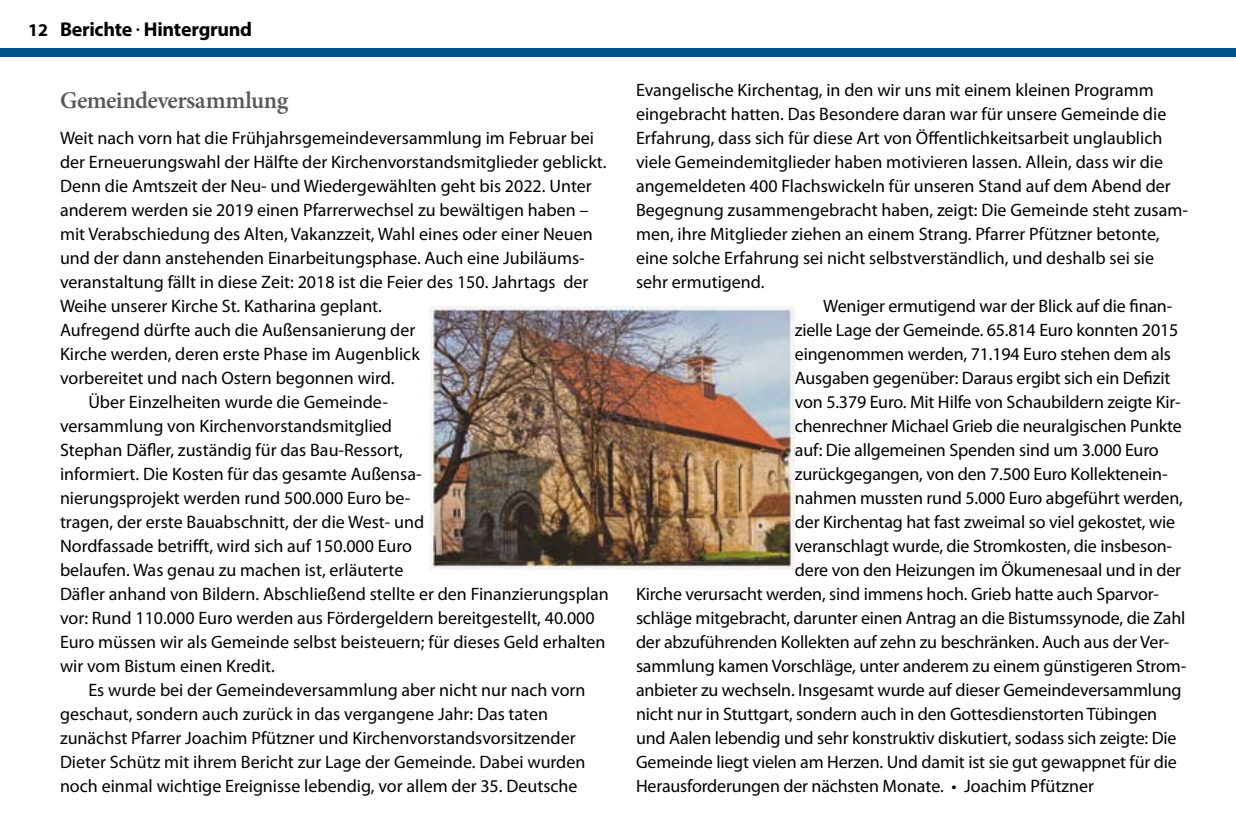
<style>
.page{position:relative;width:1236px;height:840px;background:#fff}
.page>*{position:absolute;margin:0;border:0;box-sizing:border-box;transform-origin:0 0}
.t1{font:600 24px "Minion Pro";letter-spacing:-.025em;color:#58585a}
.t2{font:700 20px "Myriad Pro";letter-spacing:-.015em;color:#000}
.t3{font:18px "Myriad Pro";color:#000}
.s1{font-size:18px}
.s2{font-weight:400}
</style>
<div class="page">
<div style="left:0;top:48px;width:1236px;height:9px;background:#005388"></div>
<img style="left:430px;top:306px;width:365px;height:264px">
<p class="t2" style="left:28px;top:16px;width:226px"><span class="s1">12</span> Berichte <span class="s2">·</span> Hintergrund</p>
<h1 class="t1" style="left:60px;top:84px;width:230px">Gemeindeversammlung</h1>
<p class="t3" style="left:60px;top:127px;width:535px">Weit nach vorn hat die Frühjahrsgemeindeversammlung im Februar bei</p>
<p class="t3" style="left:60px;top:151px;width:548px">der Erneuerungswahl der Hälfte der Kirchenvorstandsmitglieder geblickt.</p>
<p class="t3" style="left:60px;top:175px;width:533px">Denn die Amtszeit der Neu- und Wiedergewählten geht bis 2022. Unter</p>
<p class="t3" style="left:60px;top:199px;width:530px">anderem werden sie 2019 einen Pfarrerwechsel zu bewältigen haben –</p>
<p class="t3" style="left:60px;top:223px;width:534px">mit Verabschiedung des Alten, Vakanzzeit, Wahl eines oder einer Neuen</p>
<p class="t3" style="left:60px;top:247px;width:526px">und der dann anstehenden Einarbeitungsphase. Auch eine Jubiläums-</p>
<p class="t3" style="left:60px;top:271px;width:530px">veranstaltung fällt in diese Zeit: 2018 ist die Feier des 150. Jahrtags der</p>
<p class="t3" style="left:60px;top:295px;width:323px">Weihe unserer Kirche St. Katharina geplant.</p>
<p class="t3" style="left:60px;top:319px;width:357px">Aufregend dürfte auch die Außensanierung der</p>
<p class="t3" style="left:60px;top:343px;width:361px">Kirche werden, deren erste Phase im Augenblick</p>
<p class="t3" style="left:60px;top:367px;width:336px">vorbereitet und nach Ostern begonnen wird.</p>
<p class="t3" style="left:88px;top:391px;width:301px">Über Einzelheiten wurde die Gemeinde-</p>
<p class="t3" style="left:60px;top:415px;width:334px">versammlung von Kirchenvorstandsmitglied</p>
<p class="t3" style="left:60px;top:439px;width:344px">Stephan Däfler, zuständig für das Bau-Ressort,</p>
<p class="t3" style="left:60px;top:463px;width:363px">informiert. Die Kosten für das gesamte Außensa-</p>
<p class="t3" style="left:60px;top:487px;width:352px">nierungsprojekt werden rund 500.000 Euro be-</p>
<p class="t3" style="left:60px;top:511px;width:366px">tragen, der erste Bauabschnitt, der die West- und</p>
<p class="t3" style="left:60px;top:535px;width:354px">Nordfassade betrifft, wird sich auf 150.000 Euro</p>
<p class="t3" style="left:60px;top:559px;width:345px">belaufen. Was genau zu machen ist, erläuterte</p>
<p class="t3" style="left:60px;top:583px;width:550px">Däfler anhand von Bildern. Abschließend stellte er den Finanzierungsplan</p>
<p class="t3" style="left:60px;top:607px;width:536px">vor: Rund 110.000 Euro werden aus Fördergeldern bereitgestellt, 40.000</p>
<p class="t3" style="left:60px;top:631px;width:547px">Euro müssen wir als Gemeinde selbst beisteuern; für dieses Geld erhalten</p>
<p class="t3" style="left:60px;top:655px;width:216px">wir vom Bistum einen Kredit.</p>
<p class="t3" style="left:88px;top:679px;width:499px">Es wurde bei der Gemeindeversammlung aber nicht nur nach vorn</p>
<p class="t3" style="left:60px;top:703px;width:490px">geschaut, sondern auch zurück in das vergangene Jahr: Das taten</p>
<p class="t3" style="left:60px;top:727px;width:517px">zunächst Pfarrer Joachim Pfützner und Kirchenvorstandsvorsitzender</p>
<p class="t3" style="left:60px;top:751px;width:527px">Dieter Schütz mit ihrem Bericht zur Lage der Gemeinde. Dabei wurden</p>
<p class="t3" style="left:60px;top:775px;width:519px">noch einmal wichtige Ereignisse lebendig, vor allem der 35. Deutsche</p>
<p class="t3" style="left:636px;top:79px;width:519px">Evangelische Kirchentag, in den wir uns mit einem kleinen Programm</p>
<p class="t3" style="left:636px;top:103px;width:532px">eingebracht hatten. Das Besondere daran war für unsere Gemeinde die</p>
<p class="t3" style="left:636px;top:127px;width:528px">Erfahrung, dass sich für diese Art von Öffentlichkeitsarbeit unglaublich</p>
<p class="t3" style="left:636px;top:151px;width:529px">viele Gemeindemitglieder haben motivieren lassen. Allein, dass wir die</p>
<p class="t3" style="left:636px;top:175px;width:536px">angemeldeten 400 Flachswickeln für unseren Stand auf dem Abend der</p>
<p class="t3" style="left:636px;top:199px;width:554px">Begegnung zusammengebracht haben, zeigt: Die Gemeinde steht zusam-</p>
<p class="t3" style="left:636px;top:223px;width:525px">men, ihre Mitglieder ziehen an einem Strang. Pfarrer Pfützner betonte,</p>
<p class="t3" style="left:636px;top:247px;width:520px">eine solche Erfahrung sei nicht selbstverständlich, und deshalb sei sie</p>
<p class="t3" style="left:636px;top:271px;width:130px">sehr ermutigend.</p>
<p class="t3" style="left:823px;top:295px;width:351px">Weniger ermutigend war der Blick auf die finan-</p>
<p class="t3" style="left:795px;top:319px;width:385px">zielle Lage der Gemeinde. 65.814 Euro konnten 2015</p>
<p class="t3" style="left:795px;top:343px;width:378px">eingenommen werden, 71.194 Euro stehen dem als</p>
<p class="t3" style="left:795px;top:367px;width:377px">Ausgaben gegenüber: Daraus ergibt sich ein Defizit</p>
<p class="t3" style="left:795px;top:391px;width:387px">von 5.379 Euro. Mit Hilfe von Schaubildern zeigte Kir-</p>
<p class="t3" style="left:795px;top:415px;width:388px">chenrechner Michael Grieb die neuralgischen Punkte</p>
<p class="t3" style="left:795px;top:439px;width:365px">auf: Die allgemeinen Spenden sind um 3.000 Euro</p>
<p class="t3" style="left:795px;top:463px;width:374px">zurückgegangen, von den 7.500 Euro Kollektenein-</p>
<p class="t3" style="left:795px;top:487px;width:390px">nahmen mussten rund 5.000 Euro abgeführt werden,</p>
<p class="t3" style="left:795px;top:511px;width:382px">der Kirchentag hat fast zweimal so viel gekostet, wie</p>
<p class="t3" style="left:795px;top:535px;width:379px">veranschlagt wurde, die Stromkosten, die insbeson-</p>
<p class="t3" style="left:795px;top:559px;width:388px">dere von den Heizungen im Ökumenesaal und in der</p>
<p class="t3" style="left:636px;top:583px;width:525px">Kirche verursacht werden, sind immens hoch. Grieb hatte auch Sparvor-</p>
<p class="t3" style="left:636px;top:607px;width:551px">schläge mitgebracht, darunter einen Antrag an die Bistumssynode, die Zahl</p>
<p class="t3" style="left:636px;top:631px;width:535px">der abzuführenden Kollekten auf zehn zu beschränken. Auch aus der Ver-</p>
<p class="t3" style="left:636px;top:655px;width:552px">sammlung kamen Vorschläge, unter anderem zu einem günstigeren Strom-</p>
<p class="t3" style="left:636px;top:679px;width:547px">anbieter zu wechseln. Insgesamt wurde auf dieser Gemeindeversammlung</p>
<p class="t3" style="left:636px;top:703px;width:523px">nicht nur in Stuttgart, sondern auch in den Gottesdienstorten Tübingen</p>
<p class="t3" style="left:636px;top:727px;width:542px">und Aalen lebendig und sehr konstruktiv diskutiert, sodass sich zeigte: Die</p>
<p class="t3" style="left:636px;top:751px;width:542px">Gemeinde liegt vielen am Herzen. Und damit ist sie gut gewappnet für die</p>
<p class="t3" style="left:636px;top:775px;width:459px">Herausforderungen der nächsten Monate. • Joachim Pfützner</p>
</div>
